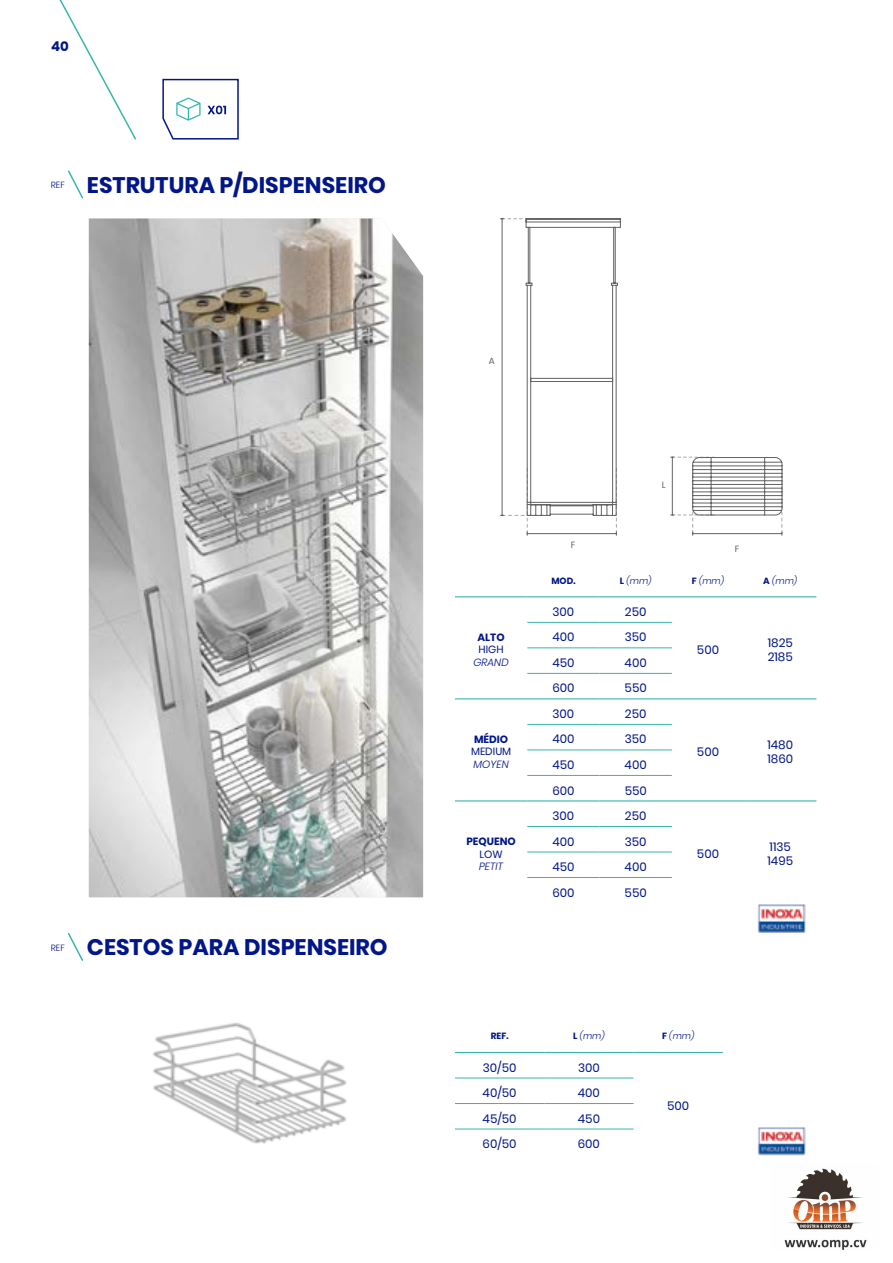
<style>
.page{position:relative;width:893px;height:1263px;background:#fff}
.page>*{position:absolute;margin:0;border:0;box-sizing:border-box;transform-origin:0 0}
.t1{font:700 22.5px "Poppins";color:#001689}
.t2{font:700 13.5px "Poppins";color:#001689}
.t3{font:12px/14.4px "Poppins";color:#001689}
.t4{font:700 10.5px "Poppins";color:#001689}
.t5{font:italic 300 10.5px "Poppins";color:#001689}
.t6{font:10.5px "Poppins";color:#001689}
.t7{font:italic 300 9px "Poppins";color:#001689}
.t8{font:700 9px "Poppins";color:#001689}
.t9{font:300 9px "Poppins";color:#001689}
.t10{font:9px "Poppins";color:#636264}
.s1{font-weight:700;font-style:normal}
</style>
<div class="page">
<svg style="left:59px;top:0;width:77px;height:140px"></svg>
<img style="left:89px;top:219px;width:334px;height:678px">
<svg style="left:68px;top:170px;width:15px;height:29px"></svg>
<svg style="left:67px;top:933px;width:16px;height:28px"></svg>
<svg style="left:500px;top:218px;width:121px;height:317px"></svg>
<svg style="left:671px;top:457px;width:112px;height:78px"></svg>
<hr style="left:455px;top:596px;width:72px;height:1px;background:#38b6ab">
<hr style="left:527px;top:596px;width:73px;height:1px;background:#38b6ab">
<hr style="left:672px;top:596px;width:72px;height:1px;background:#38b6ab">
<hr style="left:744px;top:596px;width:72px;height:1px;background:#38b6ab">
<hr style="left:527px;top:622px;width:73px;height:1px;background:#38b6ab">
<hr style="left:600px;top:622px;width:72px;height:1px;background:#38b6ab">
<hr style="left:527px;top:648px;width:73px;height:1px;background:#38b6ab">
<hr style="left:600px;top:648px;width:72px;height:1px;background:#38b6ab">
<hr style="left:527px;top:673px;width:73px;height:1px;background:#38b6ab">
<hr style="left:600px;top:596px;width:72px;height:1px;background:#38b6ab">
<hr style="left:600px;top:673px;width:72px;height:1px;background:#38b6ab">
<hr style="left:455px;top:698px;width:72px;height:1px;background:#38b6ab">
<hr style="left:527px;top:698px;width:73px;height:1px;background:#38b6ab">
<hr style="left:600px;top:698px;width:72px;height:1px;background:#38b6ab">
<hr style="left:672px;top:698px;width:72px;height:1px;background:#38b6ab">
<hr style="left:744px;top:698px;width:72px;height:1px;background:#38b6ab">
<hr style="left:455px;top:800px;width:72px;height:1px;background:#38b6ab">
<hr style="left:527px;top:800px;width:73px;height:1px;background:#38b6ab">
<hr style="left:600px;top:800px;width:72px;height:1px;background:#38b6ab">
<hr style="left:672px;top:800px;width:72px;height:1px;background:#38b6ab">
<hr style="left:744px;top:800px;width:72px;height:1px;background:#38b6ab">
<hr style="left:527px;top:724px;width:73px;height:1px;background:#38b6ab">
<hr style="left:600px;top:724px;width:72px;height:1px;background:#38b6ab">
<hr style="left:527px;top:750px;width:73px;height:1px;background:#38b6ab">
<hr style="left:600px;top:750px;width:72px;height:1px;background:#38b6ab">
<hr style="left:527px;top:775px;width:73px;height:1px;background:#38b6ab">
<hr style="left:600px;top:775px;width:72px;height:1px;background:#38b6ab">
<hr style="left:527px;top:826px;width:73px;height:1px;background:#38b6ab">
<hr style="left:600px;top:826px;width:72px;height:1px;background:#38b6ab">
<hr style="left:527px;top:852px;width:73px;height:1px;background:#38b6ab">
<hr style="left:600px;top:852px;width:72px;height:1px;background:#38b6ab">
<hr style="left:527px;top:877px;width:73px;height:1px;background:#38b6ab">
<hr style="left:600px;top:877px;width:72px;height:1px;background:#38b6ab">
<hr style="left:455px;top:1052px;width:89px;height:1px;background:#38b6ab">
<hr style="left:634px;top:1052px;width:89px;height:1px;background:#38b6ab">
<hr style="left:455px;top:1078px;width:89px;height:1px;background:#38b6ab">
<hr style="left:544px;top:1078px;width:90px;height:1px;background:#38b6ab">
<hr style="left:455px;top:1103px;width:89px;height:1px;background:#38b6ab">
<hr style="left:544px;top:1103px;width:90px;height:1px;background:#38b6ab">
<hr style="left:455px;top:1129px;width:89px;height:1px;background:#38b6ab">
<hr style="left:544px;top:1052px;width:90px;height:1px;background:#38b6ab">
<hr style="left:544px;top:1129px;width:90px;height:1px;background:#38b6ab">
<img style="left:758px;top:904px;width:48px;height:29px">
<img style="left:758px;top:1127px;width:48px;height:28px">
<svg style="left:162px;top:78px;width:77px;height:62px"></svg>
<img style="left:153px;top:1023px;width:194px;height:121px">
<img style="left:784px;top:1168px;width:83px;height:81px">
<p class="t2" style="left:51px;top:38px;width:19px">40</p>
<p class="t9" style="left:51px;top:180px;width:16px">REF</p>
<h1 class="t1" style="left:87px;top:172px;width:300px">ESTRUTURA P/DISPENSEIRO</h1>
<p class="t9" style="left:51px;top:942px;width:16px">REF</p>
<h1 class="t1" style="left:87px;top:934px;width:302px">CESTOS PARA DISPENSEIRO</h1>
<p class="t10" style="left:489px;top:356px;width:7px">A</p>
<p class="t10" style="left:662px;top:479px;width:5px">L</p>
<p class="t10" style="left:571px;top:540px;width:6px">F</p>
<p class="t10" style="left:735px;top:543px;width:6px">F</p>
<p class="t8" style="left:551px;top:575px;width:26px">MOD.</p>
<p class="t7" style="left:620px;top:575px;width:33px"><span class="s1">L</span> (mm)</p>
<p class="t7" style="left:692px;top:575px;width:34px"><span class="s1">F</span> (mm)</p>
<p class="t7" style="left:763px;top:575px;width:36px"><span class="s1">A</span> (mm)</p>
<p class="t3" style="left:552px;top:604px;width:23px">300</p>
<p class="t3" style="left:625px;top:604px;width:23px">250</p>
<p class="t4" style="left:478px;top:631px;width:29px">ALTO</p>
<p class="t6" style="left:479px;top:644px;width:27px">HIGH</p>
<p class="t5" style="left:473px;top:656px;width:37px">GRAND</p>
<p class="t3" style="left:552px;top:630px;width:24px">400</p>
<p class="t3" style="left:625px;top:630px;width:23px">350</p>
<p class="t3" style="left:552px;top:656px;width:24px">450</p>
<p class="t3" style="left:625px;top:656px;width:24px">400</p>
<p class="t3" style="left:552px;top:681px;width:24px">600</p>
<p class="t3" style="left:625px;top:681px;width:24px">550</p>
<p class="t3" style="left:697px;top:643px;width:24px">500</p>
<p class="t3" style="left:768px;top:636px;width:27px">1825<br>2185</p>
<p class="t3" style="left:552px;top:707px;width:23px">300</p>
<p class="t3" style="left:625px;top:707px;width:23px">250</p>
<p class="t4" style="left:474px;top:733px;width:36px">MÉDIO</p>
<p class="t6" style="left:471px;top:746px;width:42px">MEDIUM</p>
<p class="t5" style="left:473px;top:758px;width:37px">MOYEN</p>
<p class="t3" style="left:552px;top:732px;width:24px">400</p>
<p class="t3" style="left:625px;top:732px;width:23px">350</p>
<p class="t3" style="left:552px;top:758px;width:24px">450</p>
<p class="t3" style="left:625px;top:758px;width:24px">400</p>
<p class="t3" style="left:552px;top:783px;width:24px">600</p>
<p class="t3" style="left:625px;top:783px;width:24px">550</p>
<p class="t3" style="left:697px;top:745px;width:24px">500</p>
<p class="t3" style="left:767px;top:738px;width:27px">1480<br>1860</p>
<p class="t3" style="left:552px;top:809px;width:23px">300</p>
<p class="t3" style="left:625px;top:809px;width:23px">250</p>
<p class="t4" style="left:466px;top:835px;width:51px">PEQUENO</p>
<p class="t6" style="left:480px;top:848px;width:25px">LOW</p>
<p class="t5" style="left:479px;top:860px;width:26px">PETIT</p>
<p class="t3" style="left:552px;top:834px;width:24px">400</p>
<p class="t3" style="left:625px;top:834px;width:23px">350</p>
<p class="t3" style="left:552px;top:860px;width:24px">450</p>
<p class="t3" style="left:625px;top:860px;width:24px">400</p>
<p class="t3" style="left:552px;top:885px;width:24px">600</p>
<p class="t3" style="left:625px;top:885px;width:24px">550</p>
<p class="t3" style="left:697px;top:847px;width:24px">500</p>
<p class="t3" style="left:767px;top:840px;width:27px">1135<br>1495</p>
<p class="t8" style="left:491px;top:1031px;width:19px">REF.</p>
<p class="t7" style="left:573px;top:1031px;width:33px"><span class="s1">L</span> (mm)</p>
<p class="t7" style="left:662px;top:1031px;width:34px"><span class="s1">F</span> (mm)</p>
<p class="t3" style="left:483px;top:1060px;width:35px">30/50</p>
<p class="t3" style="left:578px;top:1060px;width:23px">300</p>
<p class="t3" style="left:667px;top:1098px;width:24px">500</p>
<p class="t3" style="left:483px;top:1086px;width:36px">40/50</p>
<p class="t3" style="left:578px;top:1086px;width:24px">400</p>
<p class="t3" style="left:483px;top:1111px;width:36px">45/50</p>
<p class="t3" style="left:578px;top:1111px;width:24px">450</p>
<p class="t3" style="left:483px;top:1137px;width:36px">60/50</p>
<p class="t3" style="left:578px;top:1137px;width:24px">600</p>
</div>
